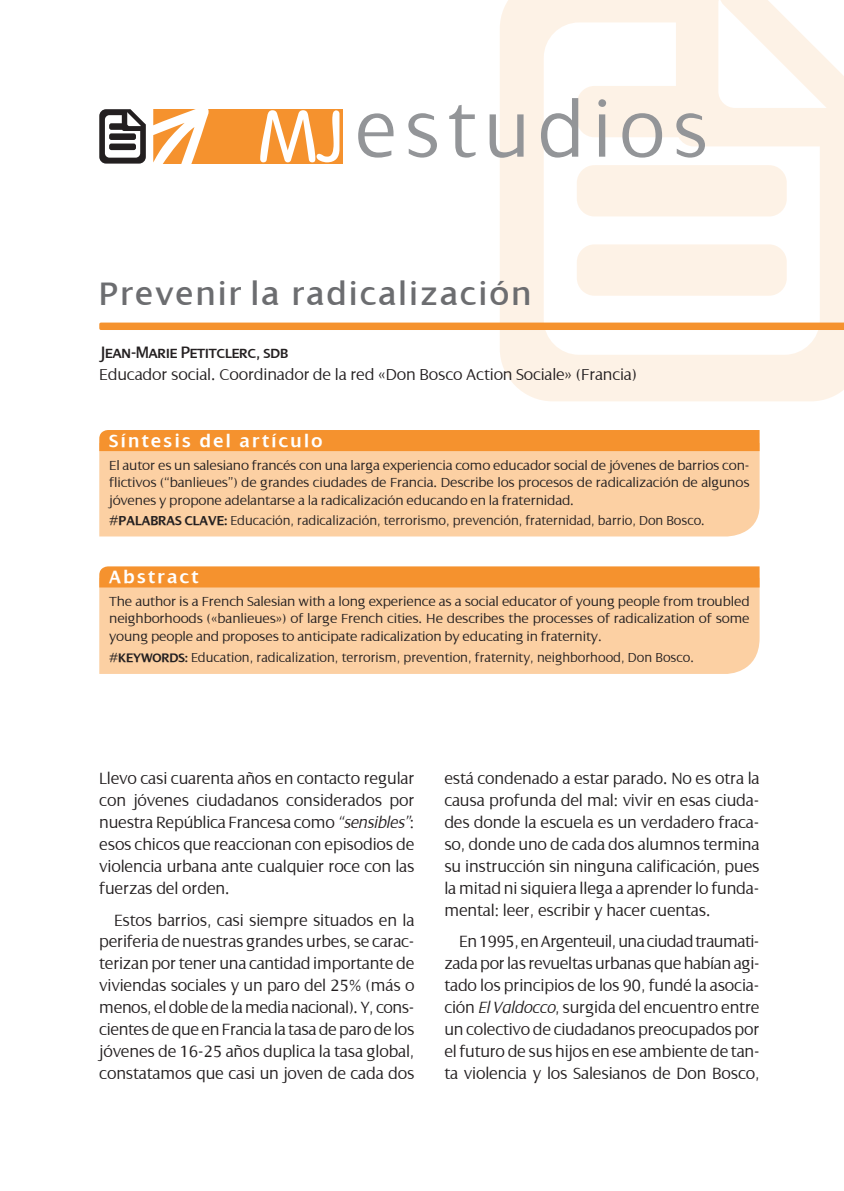
<style>
.page{position:relative;width:844px;height:1191px;background:#fff}
.page>*{position:absolute;margin:0;border:0;box-sizing:border-box;transform-origin:0 0}
.t1{font:300 84px "Dialog";letter-spacing:.09em;color:#939598}
.t2{font:35px "Dialog";letter-spacing:.07em;color:#6c6d70}
.t3{font:600 19.25px "Dialog";letter-spacing:.125em;color:#fff}
.t4{font:17.85px "Dialog Small Caps";letter-spacing:-.02em;color:#231f20}
.t5{font:300 17.5px/21.9px "Dialog";letter-spacing:-.01em;color:#231f20;text-align:justify}
.t6{font:300 16.97px "Dialog";letter-spacing:-.01em;color:#231f20}
.t7{font:300 14.17px/17.5px "Dialog";letter-spacing:-.01em;color:#231f20;text-align:justify;scale:1.05 1}
.t8{font:300 14px "Dialog";color:#231f20}
.s1{font-weight:600}
.s2{font-weight:600;font-size:13.3px}
.s3{font-style:italic}
</style>
<div class="page">
<svg style="left:500px;top:0;width:343px;height:401px;fill:#fdf2e6"></svg>
<div style="left:576px;top:244px;width:210px;height:52px;background:#fdf2e6;border-radius:18px"></div>
<div style="left:576px;top:165px;width:210px;height:51px;background:#fdf2e6;border-radius:18px"></div>
<svg style="left:154px;top:109px;width:189px;height:55px"></svg>
<svg style="left:99px;top:109px;width:47px;height:55px"></svg>
<div style="left:109px;top:143px;width:27px;height:7px;background:#231f20;border-radius:2px"></div>
<div style="left:109px;top:133px;width:27px;height:7px;background:#231f20;border-radius:2px"></div>
<div style="left:99px;top:451px;width:660px;height:85px;background:#fcd0a3"></div>
<div style="left:99px;top:430px;width:660px;height:21px;background:#f5922e"></div>
<svg style="left:99px;top:322px;width:744px;height:8px;background:#f5993c"></svg>
<div style="left:99px;top:587px;width:660px;height:87px;background:#fcd0a3"></div>
<div style="left:99px;top:566px;width:660px;height:21px;background:#f5922e"></div>
<h1 class="t1" style="left:355px;top:84px;width:354px">estudios</h1>
<h2 class="t2" style="left:99px;top:275px;width:433px">Prevenir la radicalización</h2>
<p class="t4" style="left:99px;top:343px;width:191px">Jean-Marie Petitclerc, sdb</p>
<p class="t6" style="left:99px;top:365px;width:539px">Educador social. Coordinador de la red «Don Bosco Action Sociale» (Francia)</p>
<p class="t3" style="left:109px;top:430px;width:215px">Síntesis del artículo</p>
<p class="t7" style="left:109px;top:456px;width:611px">El autor es un salesiano francés con una larga experiencia como educador social de jóvenes de barrios con&shy;flictivos (“banlieues”) de grandes ciudades de Francia. Describe los procesos de radicalización de algunos jóvenes y propone adelantarse a la radicalización educando en la fraternidad.</p>
<p class="t8" style="left:109px;top:513px;width:597px"><span class="s1">#PALABRAS CLAVE:</span> Educación, radicalización, terrorismo, prevención, fraternidad, barrio, Don Bosco.</p>
<p class="t3" style="left:109px;top:566px;width:91px">Abstract</p>
<p class="t7" style="left:109px;top:592px;width:611px">The author is a French Salesian with a long experience as a social educator of young people from troubled neighborhoods («banlieues») of large French cities. He describes the processes of radicalization of some young people and proposes to anticipate radicalization by educating in fraternity.</p>
<p class="t8" style="left:109px;top:649px;width:586px"><span class="s2">#KEYWORDS:</span> Education, radicalization, terrorism, prevention, fraternity, neighborhood, Don Bosco.</p>
<p class="t5" style="left:99px;top:768px;width:317px">Llevo casi cuarenta años en contacto regular con jóvenes ciudadanos considerados por nuestra República Francesa como <span class="s3">“sensibles”</span>: esos chicos que reaccionan con episodios de violencia urbana ante cualquier roce con las fuerzas del orden.</p>
<p class="t5" style="left:99px;top:909px;width:317px;text-indent:15px">Estos barrios, casi siempre situados en la periferia de nuestras grandes urbes, se carac&shy;terizan por tener una cantidad importante de viviendas sociales y un paro del 25% (más o menos, el doble de la media nacional). Y, cons&shy;cientes de que en Francia la tasa de paro de los jóvenes de 16-25 años duplica la tasa global, constatamos que casi un joven de cada dos</p>
<p class="t5" style="left:444px;top:768px;width:317px">está condenado a estar parado. No es otra la causa profunda del mal: vivir en esas ciuda&shy;des donde la escuela es un verdadero fraca&shy;so, donde uno de cada dos alumnos termina su instrucción sin ninguna calificación, pues la mitad ni siquiera llega a aprender lo funda&shy;mental: leer, escribir y hacer cuentas.</p>
<p class="t5" style="left:444px;top:931px;width:317px;text-indent:15px">En 1995, en Argenteuil, una ciudad traumati&shy;zada por las revueltas urbanas que habían agi&shy;tado los principios de los 90, fundé la asocia&shy;ción <span class="s3">El Valdocco</span>, surgida del encuentro entre un colectivo de ciudadanos preocupados por el futuro de sus hijos en ese ambiente de tan&shy;ta violencia y los Salesianos de Don Bosco,</p>
</div>
